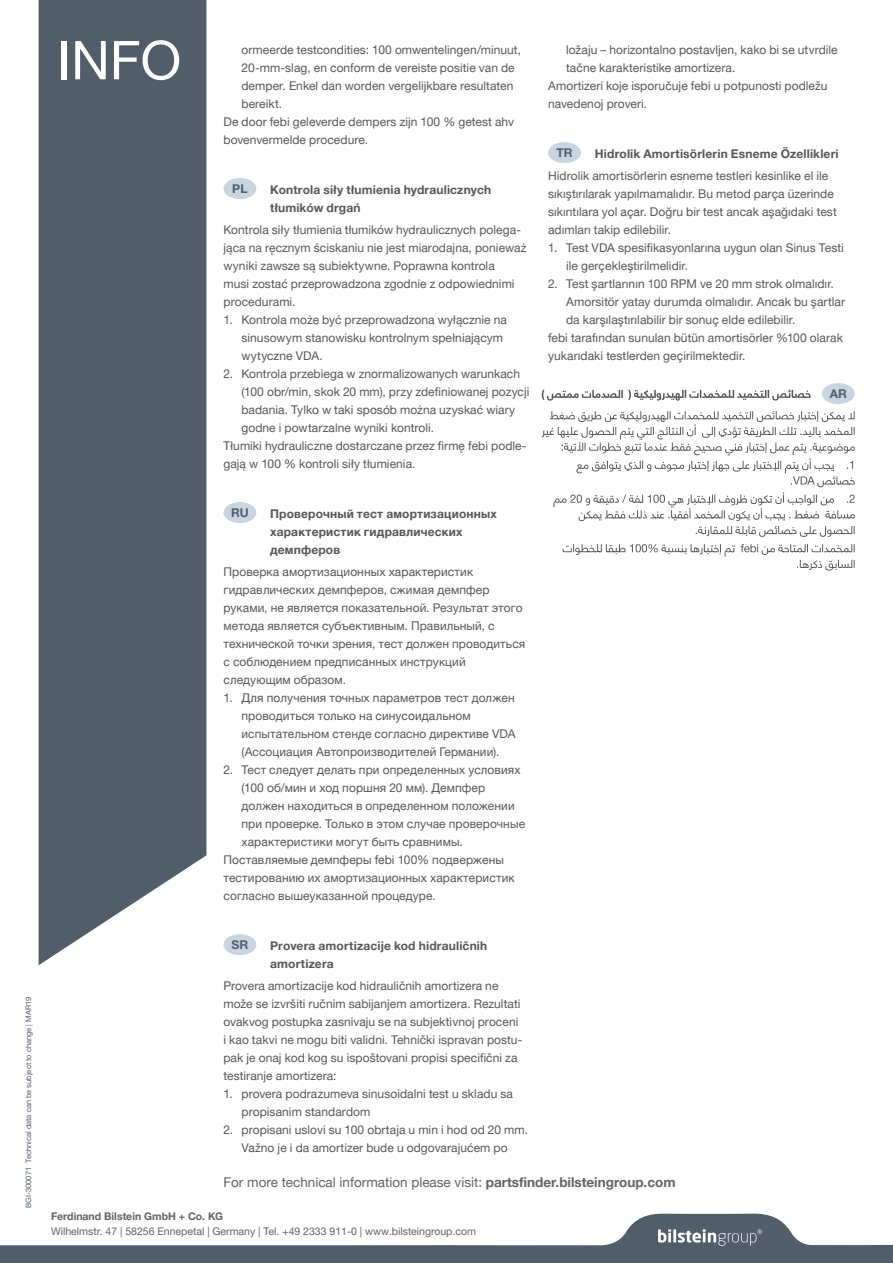
<style>
.page{position:relative;width:893px;height:1263px;background:#fff}
.page>*{position:absolute;margin:0;border:0;box-sizing:border-box;transform-origin:0 0}
.t1{font:53.55px "Helvetica Neue World 55 Roman";color:#fff}
.t2{font:13.5px "Helvetica Neue World 55 Roman";color:#616261}
.t3{font:700 12.15px "Helvetica Neue World 75";color:#525d6a}
.Subhead{font:12px/18px "Helvetica Neue World 55 Roman";letter-spacing:.005em;color:#555656}
.Subhead-2{font:700 12px/18px "Helvetica Neue World 75";letter-spacing:.015em;color:#555656}
.t4{font:10.5px "Helvetica Neue World 55 Roman";color:#616261}
.t5{font:700 10.5px "Helvetica Neue World 75";color:#616261}
.t6{font:7.5px "Helvetica Neue World 55 Roman";color:#525d6a}
.s1{font-family:"Helvetica Neue World 75";font-weight:700}
</style>
<div class="page">
<div style="left:38px;top:0;width:169px;height:966px;background:#525d6a"></div>
<div style="left:223px;top:178px;width:33px;height:21px;background:#c8d5e0;border-radius:50%"></div>
<div style="left:223px;top:502px;width:33px;height:21px;background:#c8d5e0;border-radius:50%"></div>
<div style="left:223px;top:934px;width:33px;height:21px;background:#c8d5e0;border-radius:50%"></div>
<div style="left:548px;top:142px;width:33px;height:21px;background:#c8d5e0;border-radius:50%"></div>
<div style="left:822px;top:383px;width:33px;height:21px;background:#c8d5e0;border-radius:50%"></div>
<svg style="left:0;top:1213px;width:893px;height:50px"></svg>
<svg style="left:542px;top:389px;width:268px;height:12px"></svg>
<svg style="left:563px;top:544px;width:292px;height:27px"></svg>
<svg style="left:542px;top:411px;width:313px;height:126px"></svg>
<p class="t6" style="left:24px;top:1208px;width:212px;rotate:-90deg">BGI-300071 Technical data can be subject to change | MAR19</p>
<p class="t1" style="left:57px;top:29px;width:125px">INFO</p>
<p class="Subhead" style="left:241px;top:41px;width:281px">ormeerde testcondities: 100 omwentelingen/minuut,</p>
<p class="Subhead" style="left:241px;top:59px;width:275px">20-mm-slag, en conform de vereiste positie van de</p>
<p class="Subhead" style="left:241px;top:77px;width:273px">demper. Enkel dan worden vergelijkbare resultaten</p>
<p class="Subhead" style="left:241px;top:95px;width:42px">bereikt.</p>
<p class="Subhead" style="left:223px;top:113px;width:292px">De door febi geleverde dempers zijn 100 % getest ahv</p>
<p class="Subhead" style="left:223px;top:131px;width:146px">bovenvermelde procedure.</p>
<p class="t3" style="left:232px;top:182px;width:17px">PL</p>
<p class="Subhead-2" style="left:270px;top:180px;width:222px">Kontrola siły tłumienia hydraulicznych tłumików drgań</p>
<p class="Subhead" style="left:223px;top:221px;width:305px">Kontrola siły tłumienia tłumików hydraulicznych polega&shy;jąca na ręcznym ściskaniu nie jest miarodajna, ponieważ wyniki zawsze są subiektywne. Poprawna kontrola<br>musi zostać przeprowadzona zgodnie z odpowiednimi procedurami.</p>
<p class="Subhead" style="left:241px;top:311px;width:267px;text-indent:-18px">1. Kontrola może być przeprowadzona wyłącznie na sinusowym stanowisku kontrolnym spełniającym wytyczne VDA.</p>
<p class="Subhead" style="left:223px;top:365px;width:298px">2. Kontrola przebiega w znormalizowanych warunkach</p>
<p class="Subhead" style="left:241px;top:383px;width:289px">(100 obr/min, skok 20 mm), przy zdefiniowanej pozycji</p>
<p class="Subhead" style="left:241px;top:401px;width:275px">badania. Tylko w taki sposób można uzyskać wiary</p>
<p class="Subhead" style="left:241px;top:419px;width:194px">godne i powtarzalne wyniki kontroli.</p>
<p class="Subhead" style="left:223px;top:437px;width:305px">Tłumiki hydrauliczne dostarczane przez firmę febi podle-</p>
<p class="Subhead" style="left:223px;top:455px;width:194px">gają w 100 % kontroli siły tłumienia.</p>
<p class="t3" style="left:231px;top:506px;width:19px">RU</p>
<p class="Subhead-2" style="left:270px;top:504px;width:228px">Проверочный тест амортизационных характеристик гидравлических демпферов</p>
<p class="Subhead" style="left:223px;top:563px;width:303px">Проверка амортизационных характеристик гидравлических демпферов, сжимая демпфер руками, не является показательной. Результат этого метода является субъективным. Правильный, с технической точки зрения, тест должен проводиться с соблюдением предписанных инструкций следующим образом.</p>
<p class="Subhead" style="left:241px;top:689px;width:276px;text-indent:-18px">1. Для получения точных параметров тест должен проводиться только на синусоидальном испытательном стенде согласно директиве VDA (Ассоциация Автопроизводителей Германии).</p>
<p class="Subhead" style="left:223px;top:761px;width:299px">2. Тест следует делать при определенных условиях</p>
<p class="Subhead" style="left:241px;top:779px;width:245px">(100 об/мин и ход поршня 20 мм). Демпфер</p>
<p class="Subhead" style="left:241px;top:797px;width:275px">должен находиться в определенном положении</p>
<p class="Subhead" style="left:241px;top:815px;width:285px">при проверке. Только в этом случае проверочные</p>
<p class="Subhead" style="left:241px;top:833px;width:223px">характеристики могут быть сравнимы.</p>
<p class="Subhead" style="left:223px;top:851px;width:282px">Поставляемые демпферы febi 100% подвержены</p>
<p class="Subhead" style="left:223px;top:869px;width:293px">тестированию их амортизационных характеристик</p>
<p class="Subhead" style="left:223px;top:887px;width:214px">согласно вышеуказанной процедуре.</p>
<p class="t3" style="left:232px;top:938px;width:18px">SR</p>
<p class="Subhead-2" style="left:270px;top:936px;width:219px">Provera amortizacije kod hidrauličnih amortizera</p>
<p class="Subhead" style="left:223px;top:977px;width:300px">Provera amortizacije kod hidrauličnih amortizera ne može se izvršiti ručnim sabijanjem amortizera. Rezultati ovakvog postupka zasnivaju se na subjektivnoj proceni i kao takvi ne mogu biti validni. Tehnički ispravan postu&shy;pak je onaj kod kog su ispoštovani propisi specifični za testiranje amortizera:</p>
<p class="Subhead" style="left:241px;top:1085px;width:273px;text-indent:-18px">1. provera podrazumeva sinusoidalni test u skladu sa propisanim standardom</p>
<p class="Subhead" style="left:223px;top:1121px;width:306px;text-align:center">2. propisani uslovi su 100 obrtaja u min i hod od 20 mm.<br>Važno je i da amortizer bude u odgovarajućem po</p>
<p class="Subhead" style="left:566px;top:41px;width:273px">ložaju – horizontalno postavljen, kako bi se utvrdile</p>
<p class="Subhead" style="left:566px;top:59px;width:171px">tačne karakteristike amortizera.</p>
<p class="Subhead" style="left:548px;top:77px;width:281px">Amortizeri koje isporučuje febi u potpunosti podležu</p>
<p class="Subhead" style="left:548px;top:95px;width:101px">navedenoj proveri.</p>
<p class="t3" style="left:556px;top:146px;width:18px">TR</p>
<p class="Subhead" style="left:548px;top:142px;width:292px;line-height:22.5px;text-indent:47px"><span class="s1">Hidrolik Amortisörlerin Esneme Özellikleri<br></span>Hidrolik amortisörlerin esneme testleri kesinlike el ile</p>
<p class="Subhead" style="left:548px;top:185px;width:290px">sıkıştırılarak yapılmamalıdır. Bu metod parça üzerinde sıkıntılara yol açar. Doğru bir test ancak aşağıdaki test adımları takip edilebilir.</p>
<p class="Subhead" style="left:566px;top:239px;width:279px;text-indent:-18px">1. Test VDA spesifikasyonlarına uygun olan Sinus Testi ile gerçekleştirilmelidir.</p>
<p class="Subhead" style="left:548px;top:275px;width:287px">2. Test şartlarının 100 RPM ve 20 mm strok olmalıdır.</p>
<p class="Subhead" style="left:566px;top:293px;width:280px">Amorsitör yatay durumda olmalıdır. Ancak bu şartlar</p>
<p class="Subhead" style="left:566px;top:311px;width:231px">da karşılaştırılabilir bir sonuç elde edilebilir.</p>
<p class="Subhead" style="left:548px;top:329px;width:296px">febi tarafından sunulan bütün amortisörler %100 olarak</p>
<p class="Subhead" style="left:548px;top:347px;width:199px">yukarıdaki testlerden geçirilmektedir.</p>
<p class="t3" style="left:830px;top:387px;width:19px">AR</p>
<p class="t2" style="left:223px;top:1175px;width:454px">For more technical information please visit: <span class="s1">partsfinder.bilsteingroup.com</span></p>
<p class="t5" style="left:51px;top:1210px;width:174px">Ferdinand Bilstein GmbH + Co. KG</p>
<p class="t4" style="left:51px;top:1225px;width:426px">Wilhelmstr. 47 | 58256 Ennepetal | Germany | Tel. +49 2333 911-0 | www.bilsteingroup.com</p>
</div>
